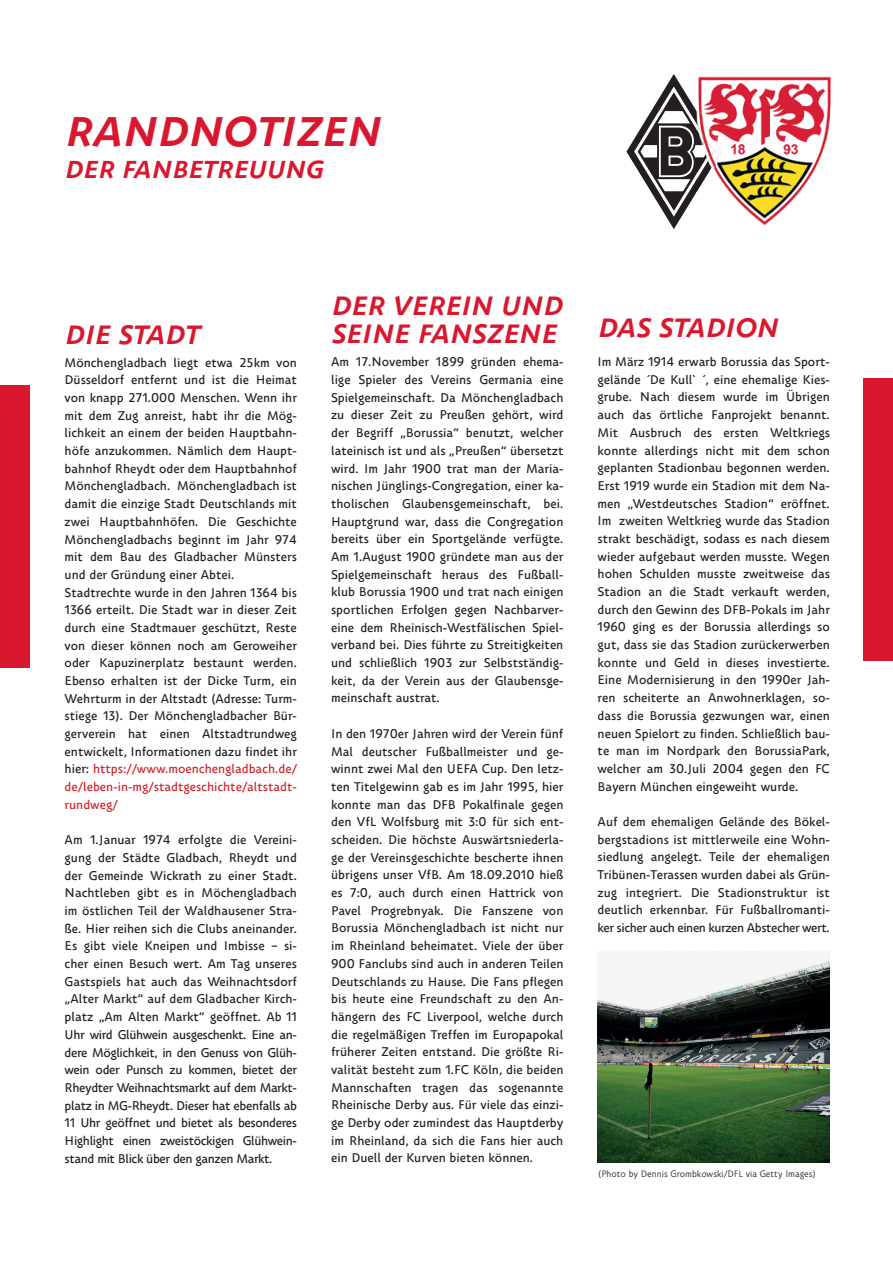
<style>
.page{position:relative;width:893px;height:1263px;background:#fff}
.page>*{position:absolute;margin:0;border:0;box-sizing:border-box;transform-origin:0 0}
.t1{font:italic 700 40.2px "Zion Train Pro";color:#d9172f}
.t2{font:italic 700 25.65px/28.5px "Zion Train Pro";color:#d9172f}
.t3{font:italic 700 23.85px "Zion Train Pro";color:#d9172f}
.t4{font:12.3px/17.7px "Zion Train Pro";color:#231f20;text-align:justify}
.t5{font:300 9px "Zion Train Pro";color:#231f20}
.s1{color:#d1232a}
</style>
<div class="page">
<div style="left:0;top:385px;width:30px;height:282px;background:#d9172f"></div>
<div style="left:863px;top:378px;width:30px;height:282px;background:#d9172f"></div>
<img style="left:724px;top:76px;width:107px;height:149px">
<svg style="left:626px;top:74px;width:98px;height:155px"></svg>
<img style="left:598px;top:952px;width:232px;height:211px">
<h1 class="t1" style="left:65px;top:104px;width:318px">RANDNOTIZEN</h1>
<h3 class="t3" style="left:65px;top:154px;width:260px">DER FANBETREUUNG</h3>
<h2 class="t2" style="left:65px;top:321px;width:137px">DIE STADT</h2>
<p class="t4" style="left:65px;top:354px;width:234px;text-align:left">Mönchengladbach liegt etwa 25km von Düsseldorf entfernt und ist die Heimat von knapp 271.000 Menschen. Wenn ihr mit dem Zug anreist, habt ihr die Mög&shy;lichkeit an einem der beiden Hauptbahn&shy;höfe anzukommen. Nämlich dem Haupt&shy;bahnhof Rheydt oder dem Hauptbahnhof Mönchengladbach. Mönchengladbach ist damit die einzige Stadt Deutschlands mit zwei Hauptbahnhöfen. Die Geschichte Mönchengladbachs beginnt im Jahr 974 mit dem Bau des Gladbacher Münsters und der Gründung einer Abtei.<br>Stadtrechte wurde in den Jahren 1364 bis 1366 erteilt. Die Stadt war in dieser Zeit durch eine Stadtmauer geschützt, Reste von dieser können noch am Geroweiher oder Kapuzinerplatz bestaunt werden.<br>Ebenso erhalten ist der Dicke Turm, ein Wehrturm in der Altstadt (Adresse: Turm&shy;stiege 13). Der Mönchengladbacher Bür&shy;gerverein hat einen Altstadtrundweg entwickelt, Informationen dazu findet ihr hier: <span class="s1">https://www.moenchengladbach.de/ de/leben-in-mg/stadtgeschichte/altstadt&shy;rundweg/</span></p>
<p class="t4" style="left:65px;top:831px;width:234px">Am 1.Januar 1974 erfolgte die Vereini&shy;gung der Städte Gladbach, Rheydt und der Gemeinde Wickrath zu einer Stadt.<br>Nachtleben gibt es in Möchengladbach im östlichen Teil der Waldhausener Stra&shy;ße. Hier reihen sich die Clubs aneinander.<br>Es gibt viele Kneipen und Imbisse – si&shy;cher einen Besuch wert. Am Tag unseres Gastspiels hat auch das Weihnachtsdorf „Alter Markt“ auf dem Gladbacher Kirch&shy;platz „Am Alten Markt“ geöffnet. Ab 11<br>Uhr wird Glühwein ausgeschenkt. Eine an&shy;dere Möglichkeit, in den Genuss von Glüh&shy;wein oder Punsch zu kommen, bietet der Rheydter Weihnachtsmarkt auf dem Markt&shy;platz in MG-Rheydt. Dieser hat ebenfalls ab 11 Uhr geöffnet und bietet als besonderes Highlight einen zweistöckigen Glühwein&shy;stand mit Blick über den ganzen Markt.</p>
<h2 class="t2" style="left:331px;top:292px;width:233px">DER VEREIN UND<br>SEINE FANSZENE</h2>
<p class="t4" style="left:331px;top:353px;width:234px">Am 17.November 1899 gründen ehema&shy;lige Spieler des Vereins Germania eine Spielgemeinschaft. Da Mönchengladbach zu dieser Zeit zu Preußen gehört, wird der Begriff „Borussia“ benutzt, welcher lateinisch ist und als „Preußen“ übersetzt wird. Im Jahr 1900 trat man der Maria&shy;nischen Jünglings-Congregation, einer ka&shy;tholischen Glaubensgemeinschaft, bei.<br>Hauptgrund war, dass die Congregation bereits über ein Sportgelände verfügte.<br>Am 1.August 1900 gründete man aus der Spielgemeinschaft heraus des Fußball&shy;klub Borussia 1900 und trat nach einigen sportlichen Erfolgen gegen Nachbarver&shy;eine dem Rheinisch-Westfälischen Spiel&shy;verband bei. Dies führte zu Streitigkeiten und schließlich 1903 zur Selbstständig&shy;keit, da der Verein aus der Glaubensge&shy;meinschaft austrat.</p>
<p class="t4" style="left:331px;top:725px;width:234px">In den 1970er Jahren wird der Verein fünf Mal deutscher Fußballmeister und ge&shy;winnt zwei Mal den UEFA Cup. Den letz&shy;ten Titelgewinn gab es im Jahr 1995, hier konnte man das DFB Pokalfinale gegen den VfL Wolfsburg mit 3:0 für sich ent&shy;scheiden. Die höchste Auswärtsniederla&shy;ge der Vereinsgeschichte bescherte ihnen übrigens unser VfB. Am 18.09.2010 hieß es 7:0, auch durch einen Hattrick von Pavel Progrebnyak. Die Fanszene von Borussia Mönchengladbach ist nicht nur im Rheinland beheimatet. Viele der über 900 Fanclubs sind auch in anderen Teilen Deutschlands zu Hause. Die Fans pflegen bis heute eine Freundschaft zu den An&shy;hängern des FC Liverpool, welche durch die regelmäßigen Treffen im Europapokal früherer Zeiten entstand. Die größte Ri&shy;valität besteht zum 1.FC Köln, die beiden Mannschaften tragen das sogenannte Rheinische Derby aus. Für viele das einzi&shy;ge Derby oder zumindest das Hauptderby im Rheinland, da sich die Fans hier auch ein Duell der Kurven bieten können.</p>
<h2 class="t2" style="left:598px;top:315px;width:182px">DAS STADION</h2>
<p class="t4" style="left:598px;top:353px;width:234px">Im März 1914 erwarb Borussia das Sport&shy;gelände ´De Kull` ´, eine ehemalige Kies&shy;grube. Nach diesem wurde im Übrigen auch das örtliche Fanprojekt benannt.<br>Mit Ausbruch des ersten Weltkriegs konnte allerdings nicht mit dem schon geplanten Stadionbau begonnen werden.<br>Erst 1919 wurde ein Stadion mit dem Na&shy;men „Westdeutsches Stadion“ eröffnet.<br>Im zweiten Weltkrieg wurde das Stadion strakt beschädigt, sodass es nach diesem wieder aufgebaut werden musste. Wegen hohen Schulden musste zweitweise das Stadion an die Stadt verkauft werden, durch den Gewinn des DFB-Pokals im Jahr 1960 ging es der Borussia allerdings so gut, dass sie das Stadion zurückerwerben konnte und Geld in dieses investierte.<br>Eine Modernisierung in den 1990er Jah&shy;ren scheiterte an Anwohnerklagen, so&shy;dass die Borussia gezwungen war, einen neuen Spielort zu finden. Schließlich bau&shy;te man im Nordpark den BorussiaPark, welcher am 30.Juli 2004 gegen den FC Bayern München eingeweiht wurde.</p>
<p class="t4" style="left:598px;top:813px;width:234px">Auf dem ehemaligen Gelände des Bökel&shy;bergstadions ist mittlerweile eine Wohn&shy;siedlung angelegt. Teile der ehemaligen Tribünen-Terassen wurden dabei als Grün&shy;zug integriert. Die Stadionstruktur ist deutlich erkennbar. Für Fußballromanti&shy;ker sicher auch einen kurzen Abstecher wert.</p>
<p class="t5" style="left:598px;top:1168px;width:219px">(Photo by Dennis Grombkowski/DFL via Getty Images)</p>
</div>
